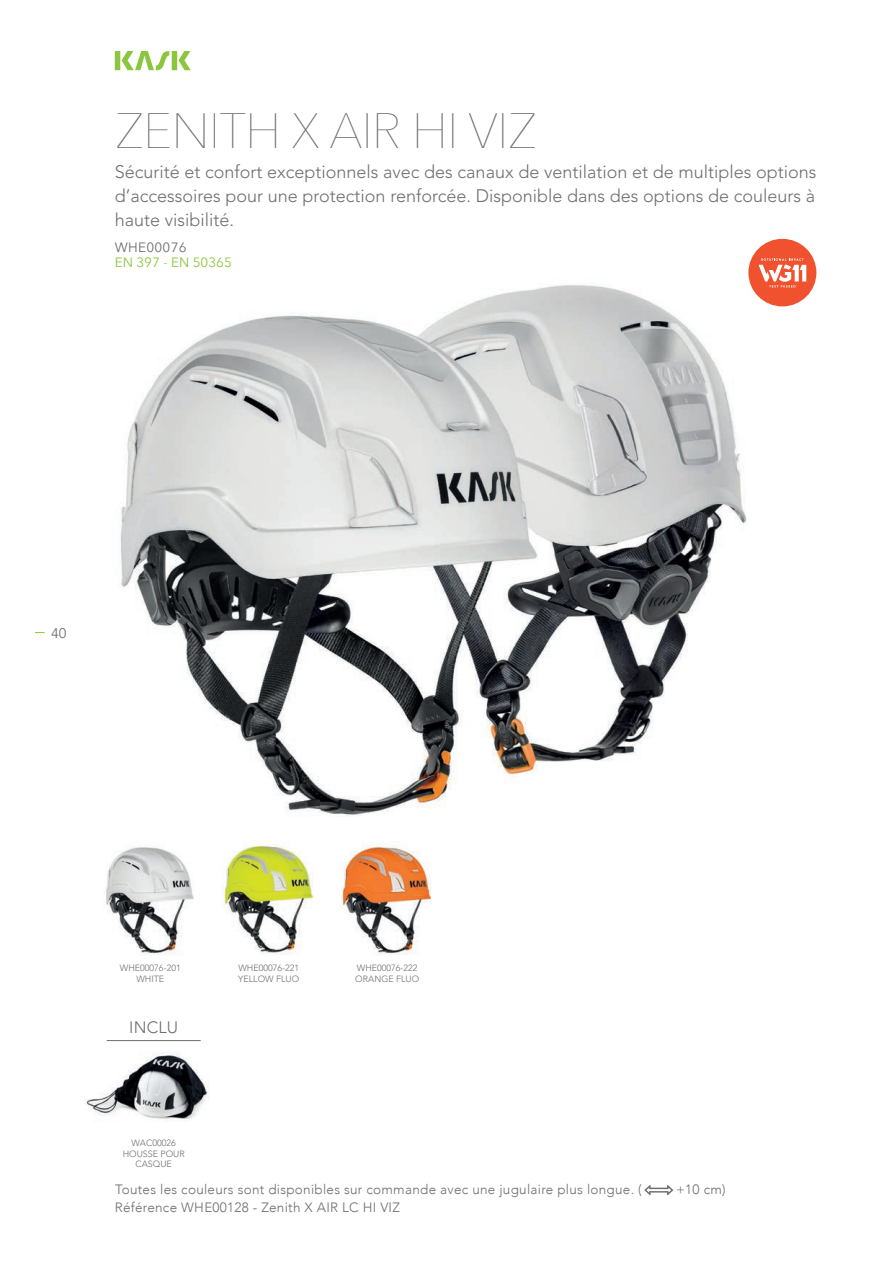
<style>
.page{position:relative;width:893px;height:1263px;background:#fff}
.page>*{position:absolute;margin:0;border:0;box-sizing:border-box;transform-origin:0 0}
.t1{font:200 49.5px "Avenir Next";letter-spacing:-.02em;color:#6c6d70}
.t2{font:300 18px/24px "Avenir LT Std";color:#6c6d70;text-align:justify}
.t3{font:300 16.5px "Avenir";letter-spacing:.01em;color:#6c6d70}
.t4{font:13.8px "Avenir";color:#6c6d70}
.t5{font:300 13.5px "Avenir";letter-spacing:.02em;color:#6c6d70}
.t6{font:13.5px "Avenir Next";color:#8bc63e}
.t7{font:13.5px "Avenir Next";letter-spacing:.02em;color:#6c6d70}
.t8{font:300 9px/10.5px "Avenir LT Std";color:#6c6d70;text-align:center}
</style>
<div class="page">
<svg style="left:115px;top:51px;width:76px;height:19px"></svg>
<div style="left:752px;top:242px;width:61px;height:61px;background:#f0512e;border-radius:50%"></div>
<div style="left:748px;top:239px;width:68px;height:67px;border:7px solid #f0512e;border-radius:50%"></div>
<svg style="left:758px;top:258px;width:48px;height:29px"></svg>
<img style="left:106px;top:847px;width:88px;height:108px">
<img style="left:223px;top:845px;width:91px;height:110px">
<img style="left:341px;top:845px;width:91px;height:110px">
<img style="left:120px;top:285px;width:627px;height:531px">
<img style="left:84px;top:1041px;width:125px;height:81px">
<hr style="left:107px;top:1040px;width:94px;height:1px;background:#6c6d70">
<svg style="left:644px;top:1185px;width:29px;height:10px"></svg>
<h1 class="t1" style="left:115px;top:89px;width:424px">ZENITH X AIR HI VIZ</h1>
<p class="t2" style="left:115px;top:160px;width:703px">Sécurité et confort exceptionnels avec des canaux de ventilation et de multiples options d’accessoires pour une protection renforcée. Disponible dans des options de couleurs à haute visibilité.</p>
<p class="t7" style="left:115px;top:236px;width:73px">WHE00076</p>
<p class="t6" style="left:115px;top:251px;width:119px">EN 397 - EN 50365</p>
<p class="t4" style="left:51px;top:625px;width:17px">40</p>
<p class="t8" style="left:120px;top:963px;width:62px">WHE00076-201<br>WHITE</p>
<p class="t8" style="left:238px;top:963px;width:63px;text-align:left">WHE00076-221<br>YELLOW FLUO</p>
<p class="t8" style="left:355px;top:963px;width:65px;text-align:left">WHE00076-222<br>ORANGE FLUO</p>
<p class="t3" style="left:129px;top:1018px;width:50px">INCLU</p>
<p class="t8" style="left:123px;top:1138px;width:64px">WAC00026<br>HOUSSE POUR<br>CASQUE</p>
<p class="t5" style="left:115px;top:1199px;width:287px">Référence WHE00128 - Zenith X AIR LC HI VIZ</p>
<p class="t5" style="left:115px;top:1181px;width:528px">Toutes les couleurs sont disponibles sur commande avec une jugulaire plus longue. (</p>
<p class="t5" style="left:676px;top:1181px;width:51px">+10 cm)</p>
</div>
